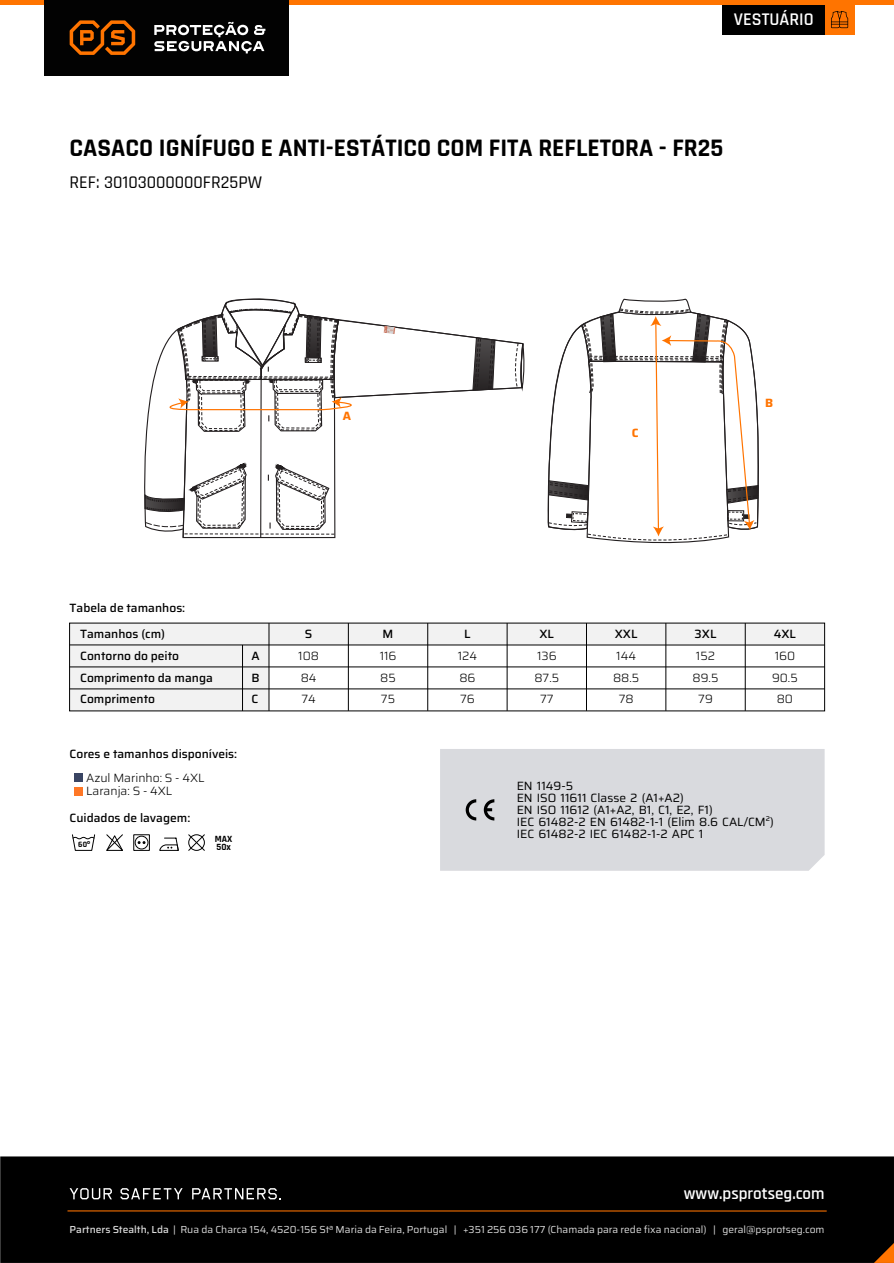
<style>
.page{position:relative;width:894px;height:1263px;background:#fff}
.page>*{position:absolute;margin:0;border:0;box-sizing:border-box;transform-origin:0 0}
.t1{font:700 25.5px "Rajdhani";color:#000}
.t2{font:500 18px "Rajdhani";color:#000}
.t3{font:600 18px "Rajdhani";color:#fff}
.t4{font:600 16.95px "Rajdhani";color:#fff}
.t5{font:500 12px/21.6px "Saira";color:#000}
.t6{font:12px/12px "Saira";color:#000}
.t7{font:300 12px/21.6px "Saira";color:#000;text-align:center}
.t8{font:700 12px "Saira";color:#ff7400}
.t9{font:10.2px "Saira";color:#dadada}
.t10{font:700 9.6px/7.6px "Rajdhani";color:#020202}
.t11{font:700 8.25px "Rajdhani";color:#020202}
.s1{font-family:"Arial"}
.s2{font-weight:500}
</style>
<div class="page">
<div style="left:0;top:1156px;width:893px;height:107px;background:#000"></div>
<svg style="left:70px;top:1188px;width:42px;height:11px"></svg>
<svg style="left:120px;top:1188px;width:62px;height:11px"></svg>
<svg style="left:192px;top:1188px;width:89px;height:11px"></svg>
<hr style="left:67px;top:1210px;width:759px;height:1px;background:#ff7400">
<div style="left:0;top:0;width:893px;height:5px;background:#ff7400"></div>
<div style="left:45px;top:0;width:244px;height:75px;background:#020202"></div>
<svg style="left:154px;top:22px;width:111px;height:31px"></svg>
<svg style="left:70px;top:20px;width:65px;height:35px"></svg>
<div style="left:721px;top:5px;width:103px;height:29px;background:#000"></div>
<div style="left:824px;top:5px;width:30px;height:29px;background:#ff7400"></div>
<svg style="left:831px;top:11px;width:16px;height:17px"></svg>
<svg style="left:873px;top:1244px;width:20px;height:19px"></svg>
<div style="left:70px;top:645px;width:199px;height:66px;background:#f2f2f2"></div>
<div style="left:70px;top:623px;width:754px;height:22px;background:#f2f2f2"></div>
<hr style="left:70px;top:644px;width:754px;height:1px;background:#000">
<hr style="left:70px;top:666px;width:754px;height:1px;background:#000">
<hr style="left:70px;top:688px;width:754px;height:1px;background:#000">
<hr style="left:268px;top:623px;width:1px;height:88px;background:#000">
<hr style="left:242px;top:645px;width:1px;height:66px;background:#000">
<hr style="left:348px;top:623px;width:1px;height:88px;background:#000">
<hr style="left:427px;top:623px;width:1px;height:88px;background:#000">
<hr style="left:506px;top:623px;width:1px;height:88px;background:#000">
<hr style="left:665px;top:623px;width:1px;height:88px;background:#000">
<hr style="left:586px;top:623px;width:1px;height:88px;background:#000">
<hr style="left:744px;top:623px;width:1px;height:88px;background:#000">
<div style="left:74px;top:774px;width:8px;height:8px;background:#3a4563"></div>
<div style="left:74px;top:787px;width:8px;height:8px;background:#fe7726"></div>
<svg style="left:188px;top:834px;width:17px;height:17px"></svg>
<svg style="left:159px;top:837px;width:20px;height:14px"></svg>
<svg style="left:106px;top:834px;width:17px;height:17px"></svg>
<svg style="left:72px;top:834px;width:23px;height:17px"></svg>
<div style="left:188px;top:834px;width:17px;height:17px;border:1px solid #020202;border-radius:50%"></div>
<div style="left:135px;top:836px;width:13px;height:13px;border:1px solid #020202;border-radius:50%"></div>
<div style="left:133px;top:834px;width:17px;height:17px;border:1px solid #020202"></div>
<svg style="left:137px;top:841px;width:8px;height:3px"></svg>
<div style="left:440px;top:749px;width:384px;height:122px;background:#d9dade"></div>
<svg style="left:483px;top:799px;width:11px;height:21px"></svg>
<svg style="left:465px;top:799px;width:11px;height:21px"></svg>
<svg style="left:144px;top:298px;width:380px;height:241px"></svg>
<svg style="left:547px;top:298px;width:212px;height:246px"></svg>
<h2 class="t3" style="left:733px;top:8px;width:81px">VESTUÁRIO</h2>
<h1 class="t1" style="left:70px;top:133px;width:655px">CASACO IGNÍFUGO E ANTI-ESTÁTICO COM FITA REFLETORA - FR25</h1>
<h2 class="t2" style="left:70px;top:171px;width:194px">REF: 30103000000FR25PW</h2>
<p class="t8" style="left:343px;top:406px;width:10px">A</p>
<p class="t8" style="left:631px;top:423px;width:8px">C</p>
<p class="t8" style="left:764px;top:394px;width:10px">B</p>
<p class="t5" style="left:70px;top:596px;width:117px">Tabela de tamanhos:</p>
<p class="t5" style="left:80px;top:623px;width:134px">Tamanhos (cm)<br>Contorno do peito<br>Comprimento da manga<br>Comprimento</p>
<p class="t5" style="left:251px;top:645px;width:10px;text-align:justify">A B C</p>
<p class="t5" style="left:305px;top:623px;width:9px">S</p>
<p class="t7" style="left:298px;top:645px;width:22px;text-align:left">108<br>84<br>74</p>
<p class="t5" style="left:382px;top:623px;width:12px">M</p>
<p class="t7" style="left:379px;top:645px;width:18px;text-align:justify">116<br>85<br>75</p>
<p class="t5" style="left:464px;top:623px;width:8px">L</p>
<p class="t7" style="left:457px;top:645px;width:21px;text-align:left">124<br>86<br>76</p>
<p class="t5" style="left:539px;top:623px;width:16px">XL</p>
<p class="t7" style="left:534px;top:645px;width:26px">136<br>87.5<br>77</p>
<p class="t5" style="left:614px;top:623px;width:24px">XXL</p>
<p class="t7" style="left:612px;top:645px;width:28px">144<br>88.5<br>78</p>
<p class="t5" style="left:694px;top:623px;width:23px">3XL</p>
<p class="t7" style="left:692px;top:645px;width:27px">152<br>89.5<br>79</p>
<p class="t5" style="left:773px;top:623px;width:24px">4XL</p>
<p class="t7" style="left:771px;top:645px;width:27px">160<br>90.5<br>80</p>
<p class="t5" style="left:70px;top:743px;width:169px">Cores e tamanhos disponíveis:</p>
<p class="t7" style="left:86px;top:771px;width:120px;line-height:13.5px;text-align:left">Azul Marinho: S - 4XL<br>Laranja: S - 4XL</p>
<p class="t5" style="left:70px;top:807px;width:122px">Cuidados de lavagem:</p>
<p class="t11" style="left:78px;top:840px;width:13px">60<span class="s1">º</span></p>
<p class="t10" style="left:215px;top:836px;width:19px">MAX<br>50x</p>
<p class="t6" style="left:516px;top:780px;width:258px">EN 1149-5<br>EN ISO 11611 Classe 2 (A1+A2)<br>EN ISO 11612 (A1+A2, B1, C1, E2, F1)<br>IEC 61482-2 EN 61482-1-1 (Elim 8.6 CAL/CM²)<br>IEC 61482-2 IEC 61482-1-2 APC 1</p>
<h3 class="t4" style="left:683px;top:1183px;width:142px">www.psprotseg.com</h3>
<p class="t9" style="left:70px;top:1221px;width:756px"><span class="s2">Partners Stealth, Lda</span> | Rua da Charca 154, 4520-156 Stª Maria da Feira, Portugal | +351 256 036 177 (Chamada para rede fixa nacional) | geral@psprotseg.com</p>
</div>
